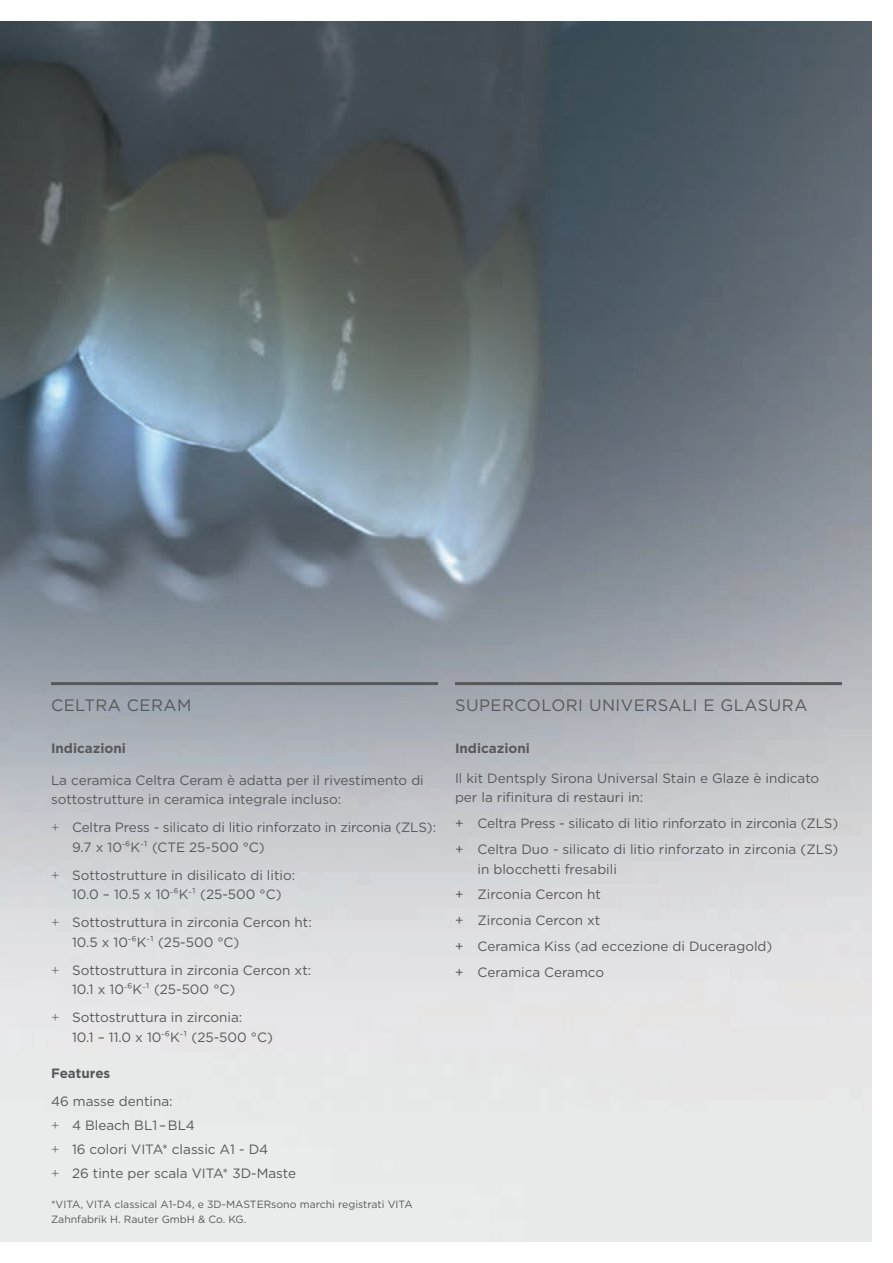
<style>
.page{position:relative;width:893px;height:1263px;background:#fff}
.page>*{position:absolute;margin:0;border:0;box-sizing:border-box;transform-origin:0 0}
.t1{font:16.5px "Gotham";letter-spacing:.03em;color:#57585a}
.t2{font:13.5px/19.5px "Gotham";color:#57585a}
.t3{font:700 13.5px "Gotham";color:#57585a}
.t4{font:10.5px/15px "Gotham";color:#57585a}
.s1{font-weight:300}
</style>
<div class="page">
<img style="left:0;top:21px;width:872px;height:1221px">
<img style="left:0;top:782px;width:45px;height:392px">
<hr style="left:51px;top:682px;width:387px;height:3px;background:#57585a">
<hr style="left:455px;top:682px;width:387px;height:3px;background:#57585a">
<p class="t1" style="left:51px;top:694px;width:142px">CELTRA CERAM</p>
<p class="t3" style="left:51px;top:739px;width:76px">Indicazioni</p>
<p class="t2" style="left:51px;top:770px;width:374px">La ceramica Celtra Ceram è adatta per il rivestimento di sottostrutture in ceramica integrale incluso:</p>
<p class="t2" style="left:72px;top:817px;width:366px;text-indent:-21px"><span class="s1">+</span> Celtra Press - silicato di litio rinforzato in zirconia (ZLS):<br>9.7 x 10<sup>-</sup>⁶K<sup>-</sup>¹ (CTE 25-500 °C)</p>
<p class="t2" style="left:51px;top:865px;width:246px;text-align:center"><span class="s1">+</span> Sottostrutture in disilicato di litio:<br>10.0 – 10.5 x 10<sup>-</sup>⁶K<sup>-</sup>¹ (25-500 °C)</p>
<p class="t2" style="left:72px;top:912px;width:241px;text-indent:-21px"><span class="s1">+</span> Sottostruttura in zirconia Cercon ht:<br>10.5 x 10<sup>-</sup>⁶K<sup>-</sup>¹ (25-500 °C)</p>
<p class="t2" style="left:72px;top:960px;width:241px;text-indent:-21px"><span class="s1">+</span> Sottostruttura in zirconia Cercon xt:<br>10.1 x 10<sup>-</sup>⁶K<sup>-</sup>¹ (25-500 °C)</p>
<p class="t2" style="left:72px;top:1007px;width:202px;text-indent:-21px"><span class="s1">+</span> Sottostruttura in zirconia:<br>10.1 – 11.0 x 10<sup>-</sup>⁶K<sup>-</sup>¹ (25-500 °C)</p>
<p class="t3" style="left:51px;top:1064px;width:61px">Features</p>
<p class="t2" style="left:51px;top:1089px;width:247px;line-height:23.7px">46 masse dentina:<br><span class="s1">+</span> 4 Bleach BL1 – BL4<br><span class="s1">+</span> 16 colori VITA* classic A1 - D4<br><span class="s1">+</span> 26 tinte per scala VITA* 3D-Maste</p>
<p class="t4" style="left:51px;top:1196px;width:363px">*VITA, VITA classical A1-D4, e 3D-MASTERsono marchi registrati VITA<br>Zahnfabrik H. Rauter GmbH &amp; Co. KG.</p>
<p class="t1" style="left:455px;top:694px;width:354px">SUPERCOLORI UNIVERSALI E GLASURA</p>
<p class="t3" style="left:455px;top:739px;width:76px">Indicazioni</p>
<p class="t2" style="left:455px;top:768px;width:366px">Il kit Dentsply Sirona Universal Stain e Glaze è indicato per la rifinitura di restauri in:</p>
<p class="t2" style="left:455px;top:810px;width:385px;line-height:26px">+ Celtra Press - silicato di litio rinforzato in zirconia (ZLS) + Celtra Duo - silicato di litio rinforzato in zirconia (ZLS)</p>
<p class="t2" style="left:455px;top:855px;width:319px;line-height:26px;text-indent:23px">in blocchetti fresabili<br>+ Zirconia Cercon ht<br>+ Zirconia Cercon xt<br>+ Ceramica Kiss (ad eccezione di Duceragold) + Ceramica Ceramco</p>
</div>
